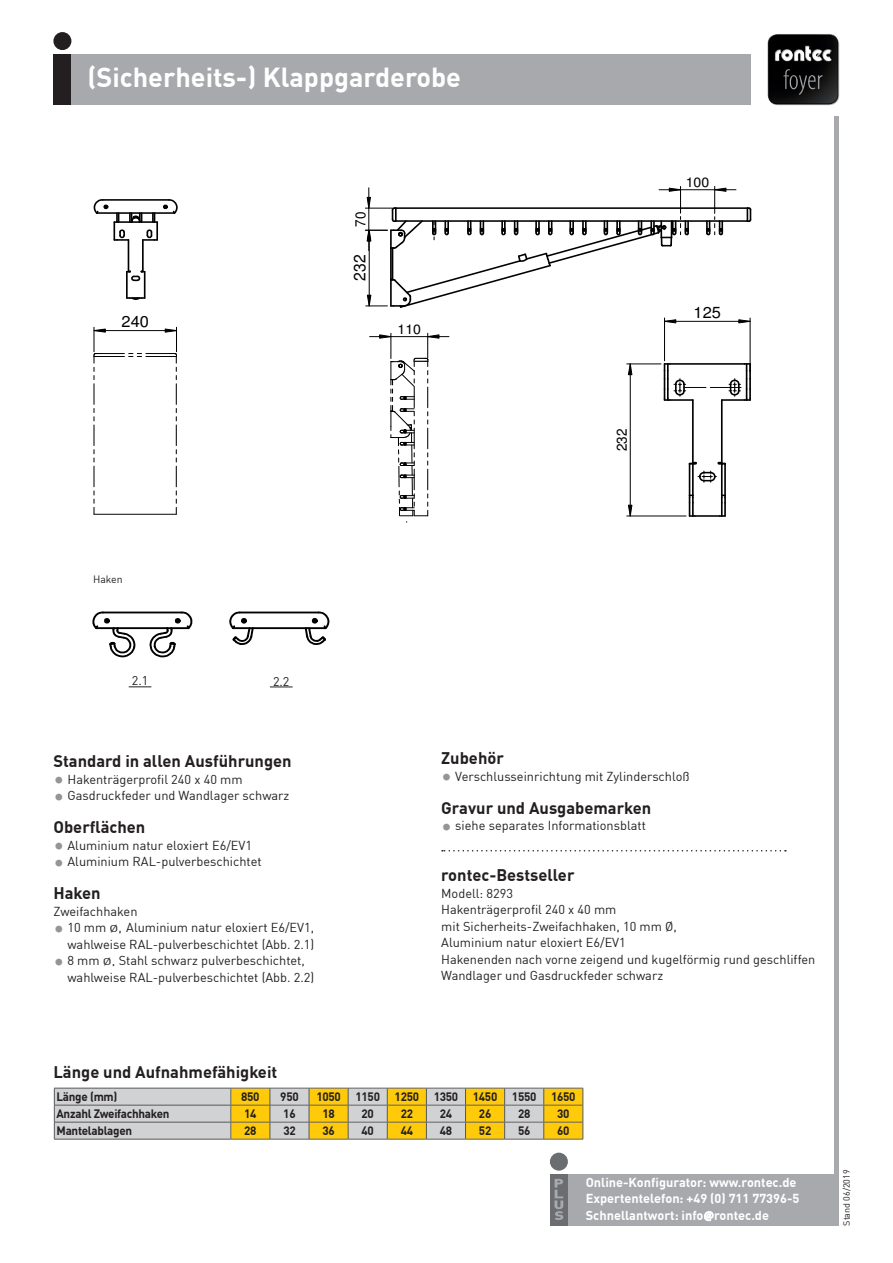
<style>
.page{position:relative;width:893px;height:1263px;background:#fff}
.page>*{position:absolute;margin:0;border:0;box-sizing:border-box;transform-origin:0 0}
.t1{font:700 27px "DIN Offc";color:#fff}
.t2{font:16.8px "Helvetica";color:#000001;scale:.96 1}
.t3{font:700 16.5px "DIN Offc";color:#231f20}
.t4{font:16.35px "Helvetica";color:#000001;scale:.96 1}
.t5{font:15.75px "Helvetica";color:#000001;scale:1.05 1}
.t6{font:14.1px "Helvetica";color:#000001;scale:.96 1}
.t7{font:13.5px "Helvetica";letter-spacing:-.005em;color:#000001;scale:1.05 1}
.t8{font:12.75px/16.5px "DIN Offc";color:#231f20}
.t9{font:700 12.75px/16.5px "DIN Offc";color:#fff}
.t10{font:12.45px "DIN Offc";color:#231f20}
.t11{font:700 12px "DIN Offc";letter-spacing:-.02em;color:#231f20}
.t12{font:10.5px "DIN Offc";color:#231f20}
.t13{font:9.6px "Avant Garde";color:#000001;scale:1.05 1}
.t14{font:9px "DIN Offc";letter-spacing:-.005em;color:#231f20}
.t15{font:7.95px "Avant Garde";color:#000001;scale:1.05 1}
.s1{font-size:20.7px;color:#939598}
.s2{font-size:9.75px}
.s3{font-family:"The Mix Caps";font-weight:400}
</style>
<div class="page">
<hr style="left:835px;top:117px;width:4px;height:1109px;background:#a8a9ad">
<div style="left:550px;top:1174px;width:289px;height:52px;background:#a8a9ad"></div>
<svg style="left:704px;top:1211px;width:9px;height:10px"></svg>
<div style="left:550px;top:1174px;width:17px;height:52px;background:#6c6d70"></div>
<div style="left:550px;top:1153px;width:18px;height:18px;background:#6c6d70;border-radius:50%"></div>
<svg style="left:554px;top:1179px;width:9px;height:41px"></svg>
<div style="left:54px;top:54px;width:697px;height:51px;background:#a8a9ad"></div>
<div style="left:54px;top:54px;width:17px;height:51px;background:#231f20"></div>
<div style="left:53px;top:32px;width:18px;height:18px;background:#231f20;border-radius:50%"></div>
<img style="left:767px;top:34px;width:73px;height:72px">
<svg style="left:442px;top:850px;width:344px;height:1px"></svg>
<hr style="left:54px;top:1139px;width:177px;height:1px;background:#57585a">
<hr style="left:231px;top:1139px;width:39px;height:1px;background:#636366">
<hr style="left:270px;top:1139px;width:39px;height:1px;background:#636366">
<hr style="left:309px;top:1139px;width:39px;height:1px;background:#636366">
<hr style="left:348px;top:1139px;width:39px;height:1px;background:#636366">
<hr style="left:387px;top:1139px;width:39px;height:1px;background:#636366">
<hr style="left:426px;top:1139px;width:39px;height:1px;background:#636366">
<hr style="left:465px;top:1139px;width:40px;height:1px;background:#636366">
<hr style="left:505px;top:1139px;width:39px;height:1px;background:#636366">
<svg style="left:54px;top:1088px;width:530px;height:51px"></svg>
<hr style="left:544px;top:1122px;width:39px;height:1px;background:#636366">
<hr style="left:544px;top:1139px;width:39px;height:1px;background:#636366">
<hr style="left:126px;top:272px;width:2px;height:26px;background:#000001">
<hr style="left:128px;top:240px;width:1px;height:31px;background:#000001">
<hr style="left:142px;top:240px;width:2px;height:31px;background:#000001">
<svg style="left:93px;top:199px;width:85px;height:42px"></svg>
<svg style="left:127px;top:270px;width:18px;height:30px"></svg>
<hr style="left:94px;top:514px;width:82px;height:1px;background:#000001">
<svg style="left:93px;top:327px;width:84px;height:187px"></svg>
<svg style="left:747px;top:207px;width:5px;height:15px"></svg>
<hr style="left:396px;top:207px;width:351px;height:2px;background:#000001">
<hr style="left:396px;top:220px;width:351px;height:2px;background:#000001">
<hr style="left:680px;top:189px;width:35px;height:1px;background:#000001">
<svg style="left:705px;top:186px;width:31px;height:50px"></svg>
<svg style="left:365px;top:186px;width:325px;height:122px"></svg>
<svg style="left:370px;top:333px;width:79px;height:183px"></svg>
<svg style="left:129px;top:686px;width:22px;height:1px"></svg>
<svg style="left:270px;top:687px;width:23px;height:1px"></svg>
<hr style="left:240px;top:611px;width:79px;height:2px;background:#000001">
<svg style="left:229px;top:611px;width:26px;height:34px"></svg>
<hr style="left:233px;top:627px;width:92px;height:2px;background:#000001">
<svg style="left:303px;top:611px;width:27px;height:34px"></svg>
<hr style="left:96px;top:627px;width:92px;height:2px;background:#000001">
<svg style="left:92px;top:611px;width:44px;height:47px"></svg>
<svg style="left:148px;top:611px;width:45px;height:47px"></svg>
<hr style="left:103px;top:611px;width:79px;height:2px;background:#000001">
<img style="left:612px;top:290px;width:139px;height:227px">
<hr style="left:724px;top:465px;width:2px;height:30px;background:#000001">
<hr style="left:721px;top:465px;width:2px;height:30px;background:#000001">
<hr style="left:689px;top:465px;width:1px;height:30px;background:#000001">
<hr style="left:692px;top:465px;width:2px;height:30px;background:#000001">
<svg style="left:689px;top:495px;width:6px;height:22px"></svg>
<svg style="left:720px;top:495px;width:6px;height:22px"></svg>
<hr style="left:692px;top:400px;width:2px;height:63px;background:#000001">
<hr style="left:721px;top:400px;width:2px;height:63px;background:#000001">
<svg style="left:718px;top:462px;width:8px;height:3px"></svg>
<hr style="left:695px;top:515px;width:25px;height:2px;background:#000001">
<svg style="left:689px;top:462px;width:8px;height:3px"></svg>
<svg style="left:698px;top:471px;width:19px;height:11px"></svg>
<svg style="left:664px;top:363px;width:87px;height:38px"></svg>
<hr style="left:627px;top:363px;width:34px;height:1px;background:#000001">
<hr style="left:627px;top:516px;width:59px;height:1px;background:#000001">
<hr style="left:630px;top:364px;width:1px;height:152px;background:#000001">
<hr style="left:664px;top:318px;width:1px;height:43px;background:#000001">
<hr style="left:750px;top:318px;width:1px;height:54px;background:#000001">
<hr style="left:664px;top:321px;width:86px;height:1px;background:#000001">
<svg style="left:627px;top:363px;width:6px;height:12px"></svg>
<svg style="left:627px;top:504px;width:6px;height:13px"></svg>
<svg style="left:665px;top:319px;width:12px;height:5px"></svg>
<svg style="left:738px;top:319px;width:13px;height:5px"></svg>
<h1 class="t1" style="left:87px;top:60px;width:375px">(Sicherheits-) Klappgarderobe</h1>
<p class="t5" style="left:121px;top:313px;width:28px">240</p>
<h2 class="t2" style="left:125px;top:342px;width:20px;rotate:-90deg">22</h2>
<p class="t6" style="left:353px;top:227px;width:17px;rotate:-90deg">70</p>
<p class="t4" style="left:350px;top:281px;width:29px;rotate:-90deg">232</p>
<p class="t7" style="left:398px;top:321px;width:24px">110</p>
<p class="t12" style="left:93px;top:573px;width:31px">Haken</p>
<p class="t10" style="left:132px;top:673px;width:18px">2.1</p>
<p class="t10" style="left:273px;top:673px;width:18px">2.2</p>
<p class="t6" style="left:614px;top:451px;width:25px;rotate:-90deg">232</p>
<p class="t7" style="left:686px;top:174px;width:24px">100</p>
<p class="t5" style="left:693px;top:304px;width:28px">125</p>
<p class="t6" style="left:471px;top:758px;width:17px;rotate:-90deg">12</p>
<p class="t7" style="left:470px;top:777px;width:16px">22</p>
<p class="t3" style="left:441px;top:747px;width:64px">Zubehör</p>
<p class="t8" style="left:441px;top:768px;width:250px"><span class="s1">•</span> Verschlusseinrichtung mit Zylinderschloß</p>
<p class="t3" style="left:441px;top:797px;width:212px">Gravur und Ausgabemarken</p>
<p class="t8" style="left:441px;top:817px;width:206px"><span class="s1">•</span> siehe separates Informationsblatt</p>
<p class="t3" style="left:441px;top:864px;width:135px">rontec-Bestseller</p>
<p class="t8" style="left:441px;top:885px;width:376px">Modell: 8293<br>Hakenträgerprofil 240 x 40 mm<br>mit Sicherheits-Zweifachhaken, 10 mm Ø,<br>Aluminium natur eloxiert E6/EV1<br>Hakenenden nach vorne zeigend und kugelförmig rund geschliffen Wandlager und Gasdruckfeder schwarz</p>
<p class="t13" style="left:119px;top:753px;width:7px">2</p>
<p class="t13" style="left:240px;top:753px;width:7px">1</p>
<p class="t13" style="left:442px;top:753px;width:7px">2</p>
<p class="t3" style="left:53px;top:751px;width:240px">Standard in allen Ausführungen</p>
<p class="t8" style="left:53px;top:771px;width:191px"><span class="s1">•</span> Hakenträgerprofil 240 x 40 mm</p>
<p class="t8" style="left:53px;top:787px;width:238px"><span class="s1">•</span> Gasdruckfeder und Wandlager schwarz</p>
<p class="t3" style="left:53px;top:817px;width:93px">Oberflächen</p>
<p class="t8" style="left:53px;top:837px;width:200px"><span class="s1">•</span> Aluminium natur eloxiert E6/EV1</p>
<p class="t8" style="left:53px;top:853px;width:210px"><span class="s1">•</span> Aluminium RAL-pulverbeschichtet</p>
<p class="t3" style="left:53px;top:883px;width:49px">Haken</p>
<p class="t8" style="left:53px;top:903px;width:86px">Zweifachhaken</p>
<p class="t8" style="left:53px;top:919px;width:262px;text-align:right"><span class="s1">•</span> 10 mm <span class="s2">Ø</span>, Aluminium natur eloxiert E6/EV1, wahlweise RAL-pulverbeschichtet (Abb. 2.1)</p>
<p class="t8" style="left:67px;top:952px;width:248px;text-indent:-14px"><span class="s1">•</span> 8 mm <span class="s2">Ø,</span> Stahl schwarz pulverbeschichtet, wahlweise RAL-pulverbeschichtet (Abb. 2.2)</p>
<p class="t15" style="left:88px;top:967px;width:5px">F</p>
<p class="t3" style="left:53px;top:1061px;width:225px">Länge und Aufnahmefähigkeit</p>
<p class="t11" style="left:56px;top:1089px;width:63px">Länge (mm)</p>
<p class="t11" style="left:241px;top:1089px;width:20px">850</p>
<p class="t11" style="left:280px;top:1089px;width:20px">950</p>
<p class="t11" style="left:316px;top:1089px;width:261px">1050 1150 1250 1350 1450 1550 1650</p>
<p class="t11" style="left:56px;top:1106px;width:115px">Anzahl Zweifachhaken</p>
<p class="t11" style="left:244px;top:1106px;width:14px">14</p>
<p class="t11" style="left:283px;top:1106px;width:14px">16</p>
<p class="t11" style="left:322px;top:1106px;width:14px">18</p>
<p class="t11" style="left:362px;top:1106px;width:14px">20</p>
<p class="t11" style="left:401px;top:1106px;width:14px">22</p>
<p class="t11" style="left:440px;top:1106px;width:14px">24</p>
<p class="t11" style="left:479px;top:1106px;width:14px">26</p>
<p class="t11" style="left:518px;top:1106px;width:14px">28</p>
<p class="t11" style="left:557px;top:1106px;width:14px">30</p>
<p class="t11" style="left:57px;top:1123px;width:77px">Mantelablagen</p>
<p class="t11" style="left:244px;top:1123px;width:14px">28</p>
<p class="t11" style="left:283px;top:1123px;width:14px">32</p>
<p class="t11" style="left:322px;top:1123px;width:14px">36</p>
<p class="t11" style="left:362px;top:1123px;width:14px">40</p>
<p class="t11" style="left:401px;top:1123px;width:14px">44</p>
<p class="t11" style="left:440px;top:1123px;width:14px">48</p>
<p class="t11" style="left:479px;top:1123px;width:14px">52</p>
<p class="t11" style="left:518px;top:1123px;width:14px">56</p>
<p class="t11" style="left:557px;top:1123px;width:14px">60</p>
<p class="t9" style="left:586px;top:1173px;width:215px">Online-Konfigurator: www.rontec.de<br>Expertentelefon: +49 (0) 711 77396-5<br>Schnellantwort: info<span class="s3">@</span>rontec.de</p>
<p class="t14" style="left:841px;top:1226px;width:58px;rotate:-90deg">Stand 06/2019</p>
</div>
